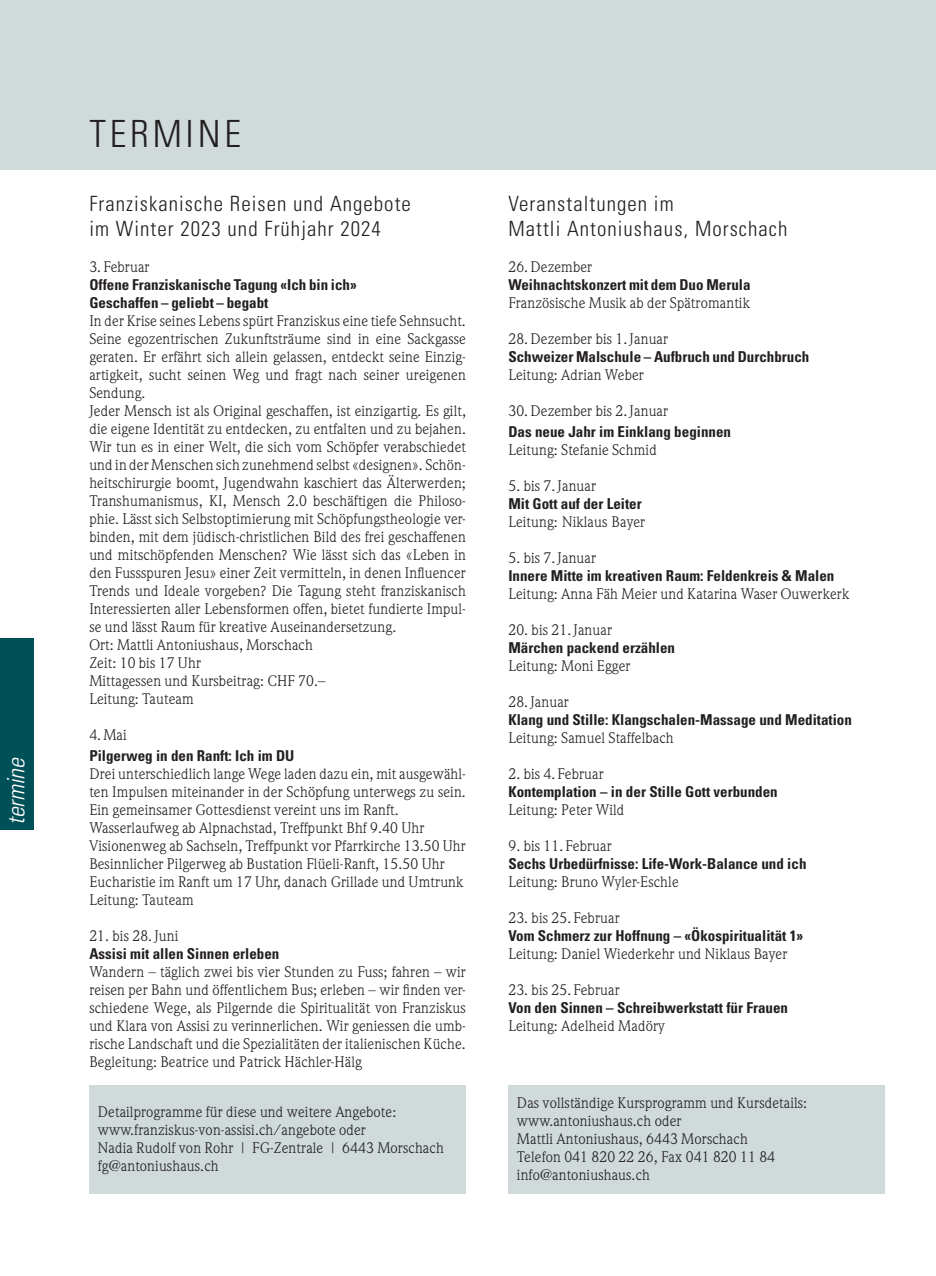
<style>
.page{position:relative;width:936px;height:1276px;background:#fff}
.page>*{position:absolute;margin:0;border:0;box-sizing:border-box;transform-origin:0 0}
.t1{font:300 condensed 37.5px "Univers LT Std";letter-spacing:.1em;color:#231f20}
.t2{font:italic 300 condensed 24px "Univers LT Std";color:#fff}
.t3{font:300 condensed 21px/25.2px "Univers LT Std";letter-spacing:.05em;color:#231f20}
.t4{font:15px/18px "Weidemann Std";letter-spacing:.01em;color:#231f20}
.t5{font:700 condensed 15px/18px "Univers LT Std";color:#231f20}
</style>
<div class="page">
<div style="left:0;top:0;width:935px;height:170px;background:#d0dadb"></div>
<div style="left:508px;top:1085px;width:376px;height:108px;background:#d0dadb"></div>
<div style="left:89px;top:1085px;width:377px;height:108px;background:#d0dadb"></div>
<div style="left:0;top:638px;width:34px;height:191px;background:#005057"></div>
<h2 class="t2" style="left:2px;top:825px;width:70px;rotate:-90deg">termine</h2>
<h1 class="t1" style="left:89px;top:111px;width:153px">TERMINE</h1>
<h3 class="t3" style="left:89px;top:191px;width:323px">Franziskanische Reisen und Angebote im Winter 2023 und Frühjahr 2024</h3>
<p class="t4" style="left:89px;top:258px;width:62px">3. Februar</p>
<p class="t5" style="left:89px;top:276px;width:269px">Offene Franziskanische Tagung «Ich bin ich»<br>Geschaffen – geliebt – begabt</p>
<p class="t4" style="left:89px;top:312px;width:378px">In der Krise seines Lebens spürt Franziskus eine tiefe Sehnsucht.<br>Seine egozentrischen Zukunftsträume sind in eine Sackgasse geraten. Er erfährt sich allein gelassen, entdeckt seine Einzig&shy;artigkeit, sucht seinen Weg und fragt nach seiner ureigenen Sendung.<br>Jeder Mensch ist als Original geschaffen, ist einzigartig. Es gilt, die eigene Identität zu entdecken, zu entfalten und zu bejahen.<br>Wir tun es in einer Welt, die sich vom Schöpfer verabschiedet und in der Menschen sich zunehmend selbst «designen». Schön&shy;heitschirurgie boomt, Jugendwahn kaschiert das Älterwerden; Transhumanismus, KI, Mensch 2.0 beschäftigen die Philoso&shy;phie. Lässt sich Selbstoptimierung mit Schöpfungstheologie ver&shy;binden, mit dem jüdisch-christlichen Bild des frei geschaffenen und mitschöpfenden Menschen? Wie lässt sich das «Leben in den Fussspuren Jesu» einer Zeit vermitteln, in denen Influencer Trends und Ideale vorgeben? Die Tagung steht franziskanisch Interessierten aller Lebensformen offen, bietet fundierte Impul&shy;se und lässt Raum für kreative Auseinandersetzung.<br>Ort: Mattli Antoniushaus, Morschach<br>Zeit: 10 bis 17 Uhr<br>Mittagessen und Kursbeitrag: CHF 70.–<br>Leitung: Tauteam</p>
<p class="t4" style="left:89px;top:726px;width:39px">4.Mai</p>
<p class="t5" style="left:89px;top:746px;width:207px">Pilgerweg in den Ranft: Ich im DU</p>
<p class="t4" style="left:89px;top:764px;width:378px">Drei unterschiedlich lange Wege laden dazu ein, mit ausgewähl&shy;ten Impulsen miteinander in der Schöpfung unterwegs zu sein.<br>Ein gemeinsamer Gottesdienst vereint uns im Ranft.<br>Wasserlaufweg ab Alpnachstad, Treffpunkt Bhf 9.40 Uhr Visionenweg ab Sachseln, Treffpunkt vor Pfarrkirche 13.50 Uhr Besinnlicher Pilgerweg ab Bustation Flüeli-Ranft, 15.50 Uhr Eucharistie im Ranft um 17 Uhr, danach Grillade und Umtrunk Leitung: Tauteam</p>
<p class="t4" style="left:89px;top:926px;width:91px">21. bis 28.Juni</p>
<p class="t5" style="left:89px;top:944px;width:191px">Assisi mit allen Sinnen erleben</p>
<p class="t4" style="left:89px;top:962px;width:378px;text-align:justify">Wandern – täglich zwei bis vier Stunden zu Fuss; fahren – wir reisen per Bahn und öffentlichem Bus; erleben – wir finden ver&shy;schiedene Wege, als Pilgernde die Spiritualität von Franziskus und Klara von Assisi zu verinnerlichen. Wir geniessen die umb&shy;rische Landschaft und die Spezialitäten der italienischen Küche.<br>Begleitung: Beatrice und Patrick Hächler-Hälg</p>
<p class="t4" style="left:98px;top:1103px;width:347px">Detailprogramme für diese und weitere Angebote: www.franziskus-von-assisi.ch/angebote oder<br>Nadia Rudolf von Rohr | FG-Zentrale | 6443 Morschach fg@antoniushaus.ch</p>
<h3 class="t3" style="left:508px;top:191px;width:280px">Veranstaltungen im<br>Mattli Antoniushaus, Morschach</h3>
<p class="t4" style="left:508px;top:258px;width:85px">26.Dezember</p>
<p class="t5" style="left:508px;top:276px;width:243px">Weihnachtskonzert mit dem Duo Merula</p>
<p class="t4" style="left:508px;top:294px;width:243px">Französische Musik ab der Spätromantik</p>
<p class="t4" style="left:508px;top:330px;width:161px">28.Dezember bis 1.Januar</p>
<p class="t5" style="left:508px;top:348px;width:302px">Schweizer Malschule – Aufbruch und Durchbruch</p>
<p class="t4" style="left:508px;top:366px;width:137px">Leitung: Adrian Weber</p>
<p class="t4" style="left:508px;top:402px;width:161px">30.Dezember bis 2.Januar</p>
<p class="t5" style="left:508px;top:422px;width:224px">Das neue Jahr im Einklang beginnen</p>
<p class="t4" style="left:508px;top:440px;width:150px">Leitung: Stefanie Schmid</p>
<p class="t4" style="left:508px;top:476px;width:89px">5. bis 7.Januar</p>
<p class="t5" style="left:508px;top:494px;width:135px">Mit Gott auf der Leiter</p>
<p class="t4" style="left:508px;top:512px;width:138px">Leitung: Niklaus Bayer</p>
<p class="t4" style="left:508px;top:548px;width:89px">5. bis 7.Januar</p>
<p class="t5" style="left:508px;top:566px;width:327px">Innere Mitte im kreativen Raum: Feldenkreis &amp; Malen</p>
<p class="t4" style="left:508px;top:584px;width:342px">Leitung: Anna Fäh Meier und Katarina Waser Ouwerkerk</p>
<p class="t4" style="left:508px;top:620px;width:105px">20. bis 21.Januar</p>
<p class="t5" style="left:508px;top:638px;width:168px">Märchen packend erzählen</p>
<p class="t4" style="left:508px;top:656px;width:123px">Leitung: Moni Egger</p>
<p class="t4" style="left:508px;top:692px;width:62px">28.Januar</p>
<p class="t5" style="left:508px;top:710px;width:345px">Klang und Stille: Klangschalen-Massage und Meditation</p>
<p class="t4" style="left:508px;top:728px;width:167px">Leitung: Samuel Staffelbach</p>
<p class="t4" style="left:508px;top:764px;width:97px">2. bis 4. Februar</p>
<p class="t5" style="left:508px;top:782px;width:271px">Kontemplation – in der Stille Gott verbunden</p>
<p class="t4" style="left:508px;top:800px;width:117px">Leitung: Peter Wild</p>
<p class="t4" style="left:508px;top:836px;width:105px">9. bis 11. Februar</p>
<p class="t5" style="left:508px;top:854px;width:299px">Sechs Urbedürfnisse: Life-Work-Balance und ich</p>
<p class="t4" style="left:508px;top:872px;width:172px">Leitung: Bruno Wyler-Eschle</p>
<p class="t4" style="left:508px;top:908px;width:113px">23. bis 25. Februar</p>
<p class="t5" style="left:508px;top:926px;width:296px">Vom Schmerz zur Hoffnung – «Ökospiritualität 1»</p>
<p class="t4" style="left:508px;top:944px;width:280px">Leitung: Daniel Wiederkehr und Niklaus Bayer</p>
<p class="t4" style="left:508px;top:980px;width:113px">23. bis 25. Februar</p>
<p class="t5" style="left:508px;top:998px;width:281px">Von den Sinnen – Schreibwerkstatt für Frauen</p>
<p class="t4" style="left:508px;top:1016px;width:158px">Leitung: Adelheid Madöry</p>
<p class="t4" style="left:517px;top:1094px;width:292px">Das vollständige Kursprogramm und Kursdetails: www.antoniushaus.ch oder<br>Mattli Antoniushaus, 6443 Morschach<br>Telefon 041 820 22 26, Fax 041 820 11 84 info@antoniushaus.ch</p>
</div>
